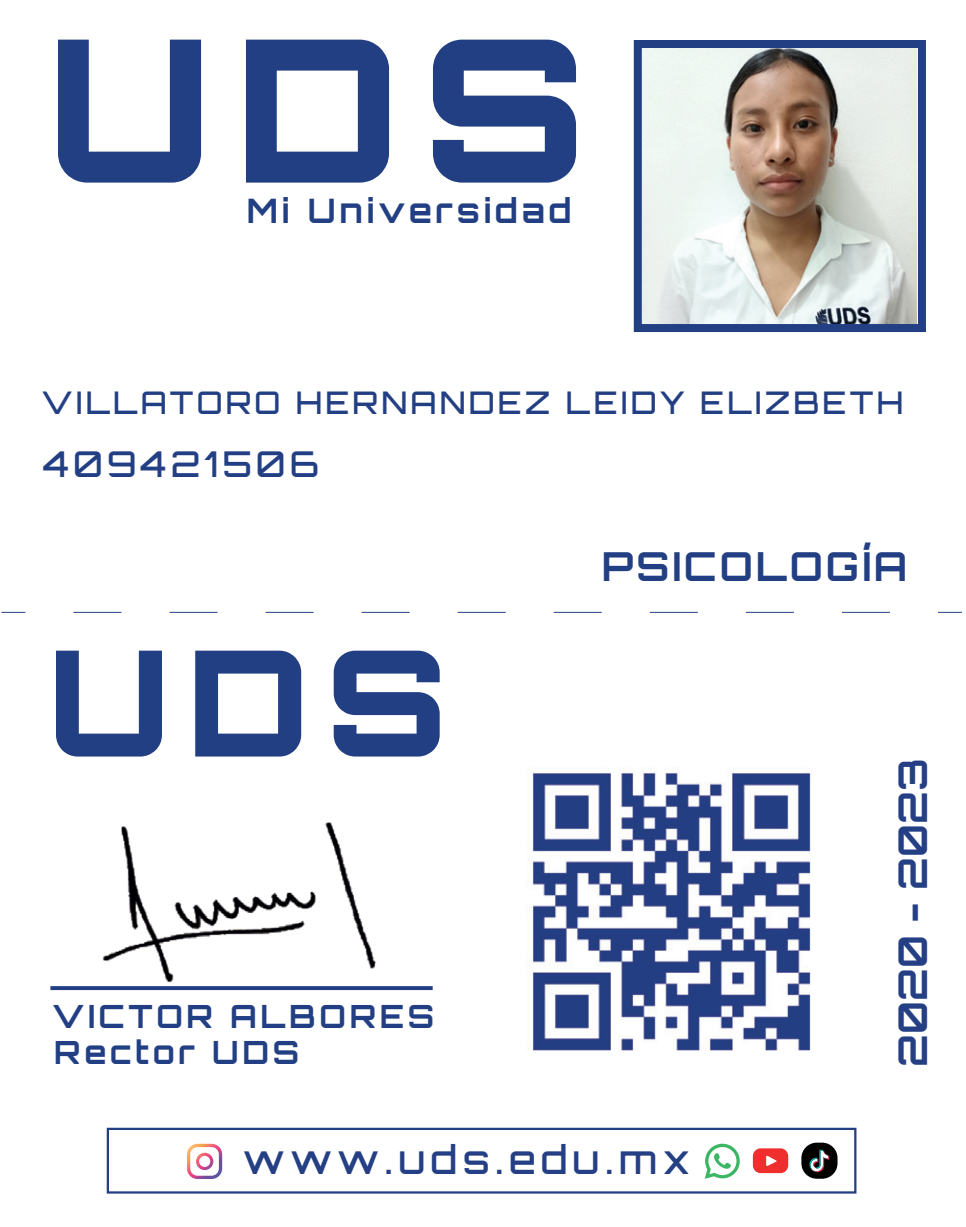
<style>
.page{position:relative;width:966px;height:1227px;background:#fff}
.page>*{position:absolute;margin:0;border:0;box-sizing:border-box;transform-origin:0 0}
.t1{font:700 40px "Orbitron";letter-spacing:.075em;color:#233f83}
.t2{font:700 39.6px "Orbitron";color:#243f84}
.t3{font:500 39.2px "Orbitron";letter-spacing:.135em;color:#243f84}
.t4{font:500 35.6px "Orbitron";letter-spacing:.115em;color:#233f83}
.t5{font:700 33.6px "Orbitron";letter-spacing:.115em;color:#233f83}
.t6{font:700 32px/36px "Orbitron";letter-spacing:.115em;color:#233f83}
.t7{font:500 31.2px "Orbitron";letter-spacing:.1em;color:#233f83}
</style>
<div class="page">
<img style="left:642px;top:49px;width:274px;height:274px">
<div style="left:633px;top:40px;width:292px;height:292px;border:8px solid #233f83"></div>
<svg style="left:58px;top:40px;width:143px;height:143px"></svg>
<svg style="left:246px;top:40px;width:143px;height:143px"></svg>
<svg style="left:433px;top:40px;width:143px;height:143px"></svg>
<svg style="left:56px;top:651px;width:106px;height:105px"></svg>
<svg style="left:195px;top:651px;width:106px;height:105px"></svg>
<svg style="left:334px;top:651px;width:105px;height:105px"></svg>
<div style="left:50px;top:986px;width:382px;height:4px;border:2px solid #233f83"></div>
<img style="left:94px;top:822px;width:288px;height:169px">
<svg style="left:187px;top:1144px;width:35px;height:35px"></svg>
<svg style="left:704px;top:1144px;width:35px;height:35px"></svg>
<svg style="left:752px;top:1148px;width:36px;height:25px"></svg>
<div style="left:107px;top:1128px;width:749px;height:65px;border:2px solid #243f84"></div>
<div style="left:801px;top:1143px;width:36px;height:36px;background:#000001;border-radius:15px"></div>
<svg style="left:809px;top:1150px;width:20px;height:22px"></svg>
<img style="left:531px;top:770px;width:280px;height:281px">
<svg style="left:1px;top:612px;width:24px;height:1px"></svg>
<svg style="left:73px;top:612px;width:817px;height:1px"></svg>
<svg style="left:938px;top:612px;width:23px;height:1px"></svg>
<p class="t5" style="left:247px;top:191px;width:326px">Mi Universidad</p>
<p class="t7" style="left:41px;top:383px;width:863px">VILLATORO HERNANDEZ LEIDY ELIZBETH</p>
<p class="t4" style="left:43px;top:442px;width:277px">409421506</p>
<p class="t6" style="left:52px;top:998px;width:383px">VICTOR ALBORES<br>Rector UDS</p>
<p class="t1" style="left:601px;top:542px;width:307px">PSICOLOGÍA</p>
<p class="t2" style="left:888px;top:1067px;width:310px;rotate:-90deg">2020 - 2023</p>
<p class="t3" style="left:243px;top:1135px;width:448px">www.uds.edu.mx</p>
</div>
